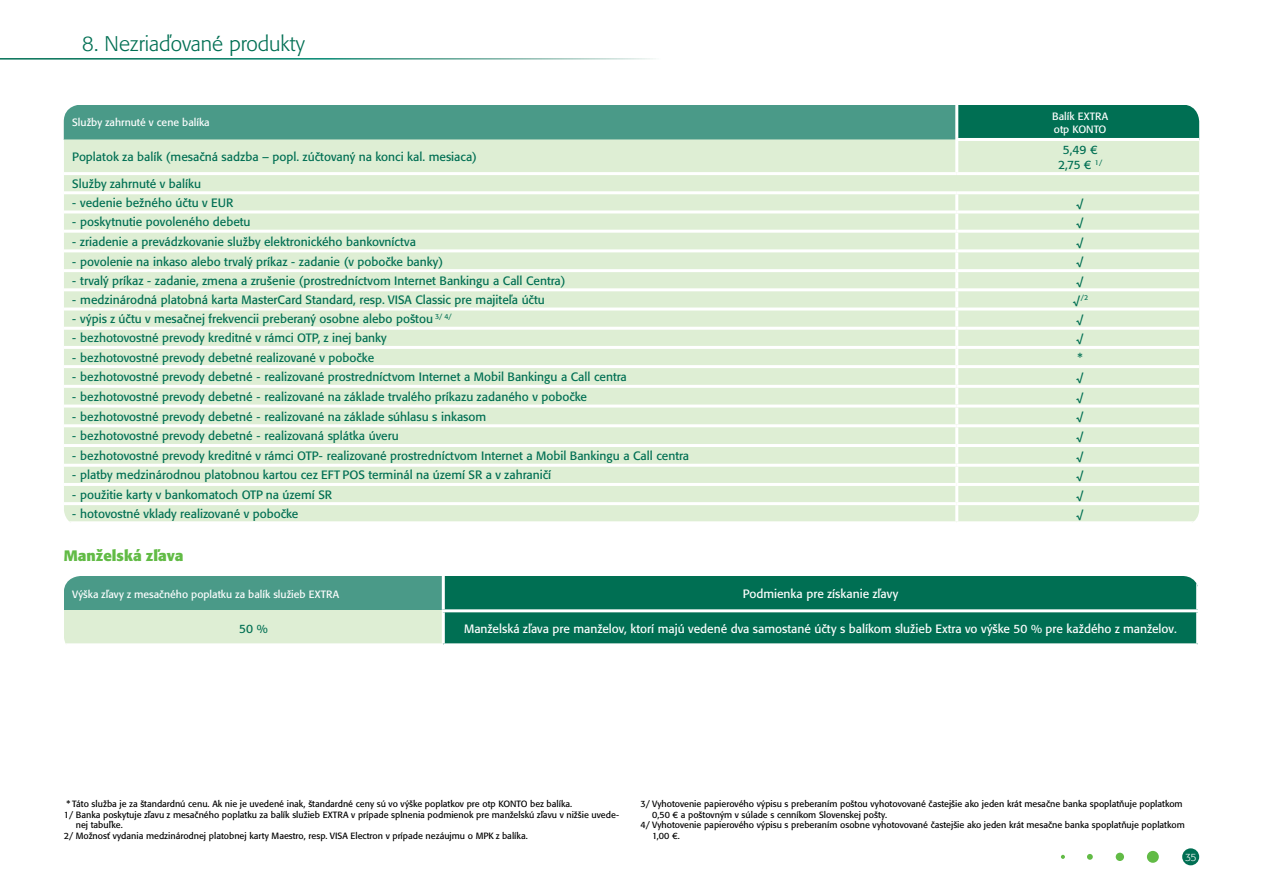
<style>
.page{position:relative;width:1263px;height:893px;background:#fff}
.page>*{position:absolute;margin:0;border:0;box-sizing:border-box;transform-origin:0 0}
.t1{font:300 21px "Formata CE";color:#006f53}
.t2{font:700 15px "Formata CE";color:#62bb46}
.t3{font:12px/14.4px "Formata CE";color:#006f53;text-align:center}
.t4{font:12px "Formata CE";color:#fff}
.t5{font:10.5px/12.6px "Formata CE";color:#fff}
.t6{font:300 10.5px "Formata CE";color:#fff}
.t7{font:9px "Formata CE";color:#000}
.t8{font:7.05px "Formata CE";color:#006f53}
.s1{font-size:12px}
</style>
<div class="page">
<div style="left:1182px;top:848px;width:17px;height:17px;background:#006f53;border-radius:50%"></div>
<div style="left:1147px;top:851px;width:12px;height:12px;background:#62bb46;border-radius:50%"></div>
<div style="left:1116px;top:853px;width:8px;height:8px;background:#62bb46;border-radius:50%"></div>
<svg style="left:1087px;top:854px;width:6px;height:6px"></svg>
<svg style="left:1061px;top:855px;width:4px;height:4px"></svg>
<div style="left:64px;top:105px;width:893px;height:34px;background:#4a9a88"></div>
<div style="left:957px;top:105px;width:242px;height:34px;background:#006f53"></div>
<div style="left:64px;top:139px;width:1135px;height:382px;background:#deeed4"></div>
<hr style="left:955px;top:105px;width:3px;height:33px;background:#fff">
<hr style="left:955px;top:138px;width:244px;height:3px;background:#fff">
<hr style="left:955px;top:141px;width:3px;height:31px;background:#fff">
<hr style="left:64px;top:172px;width:893px;height:3px;background:#fff">
<hr style="left:957px;top:172px;width:242px;height:3px;background:#fff">
<hr style="left:64px;top:191px;width:893px;height:3px;background:#fff">
<hr style="left:955px;top:194px;width:3px;height:16px;background:#fff">
<hr style="left:957px;top:191px;width:242px;height:3px;background:#fff">
<hr style="left:64px;top:210px;width:893px;height:3px;background:#fff">
<hr style="left:955px;top:213px;width:3px;height:17px;background:#fff">
<hr style="left:957px;top:210px;width:242px;height:3px;background:#fff">
<hr style="left:64px;top:230px;width:893px;height:3px;background:#fff">
<hr style="left:955px;top:233px;width:3px;height:16px;background:#fff">
<hr style="left:957px;top:230px;width:242px;height:3px;background:#fff">
<hr style="left:64px;top:249px;width:893px;height:3px;background:#fff">
<hr style="left:955px;top:252px;width:3px;height:17px;background:#fff">
<hr style="left:957px;top:249px;width:242px;height:3px;background:#fff">
<hr style="left:64px;top:269px;width:893px;height:3px;background:#fff">
<hr style="left:955px;top:272px;width:3px;height:16px;background:#fff">
<hr style="left:957px;top:269px;width:242px;height:3px;background:#fff">
<hr style="left:64px;top:288px;width:893px;height:3px;background:#fff">
<hr style="left:955px;top:291px;width:3px;height:17px;background:#fff">
<hr style="left:957px;top:288px;width:242px;height:3px;background:#fff">
<hr style="left:64px;top:308px;width:893px;height:3px;background:#fff">
<hr style="left:955px;top:311px;width:3px;height:16px;background:#fff">
<hr style="left:957px;top:308px;width:242px;height:3px;background:#fff">
<hr style="left:64px;top:327px;width:893px;height:3px;background:#fff">
<hr style="left:955px;top:330px;width:3px;height:16px;background:#fff">
<hr style="left:957px;top:327px;width:242px;height:3px;background:#fff">
<hr style="left:64px;top:346px;width:893px;height:3px;background:#fff">
<hr style="left:955px;top:349px;width:3px;height:16px;background:#fff">
<hr style="left:957px;top:346px;width:242px;height:3px;background:#fff">
<hr style="left:64px;top:365px;width:893px;height:3px;background:#fff">
<hr style="left:955px;top:368px;width:3px;height:17px;background:#fff">
<hr style="left:957px;top:365px;width:242px;height:3px;background:#fff">
<hr style="left:64px;top:385px;width:893px;height:3px;background:#fff">
<hr style="left:955px;top:388px;width:3px;height:17px;background:#fff">
<hr style="left:957px;top:385px;width:242px;height:3px;background:#fff">
<hr style="left:64px;top:405px;width:893px;height:3px;background:#fff">
<hr style="left:955px;top:408px;width:3px;height:16px;background:#fff">
<hr style="left:957px;top:405px;width:242px;height:3px;background:#fff">
<hr style="left:64px;top:424px;width:893px;height:3px;background:#fff">
<hr style="left:955px;top:427px;width:3px;height:17px;background:#fff">
<hr style="left:957px;top:424px;width:242px;height:3px;background:#fff">
<hr style="left:64px;top:444px;width:893px;height:3px;background:#fff">
<hr style="left:955px;top:447px;width:3px;height:17px;background:#fff">
<hr style="left:957px;top:444px;width:242px;height:3px;background:#fff">
<hr style="left:64px;top:464px;width:893px;height:3px;background:#fff">
<hr style="left:955px;top:467px;width:3px;height:16px;background:#fff">
<hr style="left:957px;top:464px;width:242px;height:3px;background:#fff">
<hr style="left:64px;top:483px;width:893px;height:3px;background:#fff">
<hr style="left:955px;top:486px;width:3px;height:16px;background:#fff">
<hr style="left:957px;top:483px;width:242px;height:3px;background:#fff">
<hr style="left:64px;top:502px;width:893px;height:3px;background:#fff">
<hr style="left:955px;top:505px;width:3px;height:16px;background:#fff">
<hr style="left:957px;top:502px;width:242px;height:3px;background:#fff">
<div style="left:64px;top:576px;width:379px;height:35px;background:#4a9a88"></div>
<div style="left:443px;top:576px;width:755px;height:35px;background:#006f53"></div>
<div style="left:64px;top:611px;width:379px;height:34px;background:#deeed4"></div>
<div style="left:443px;top:611px;width:755px;height:34px;background:#006f53"></div>
<hr style="left:442px;top:576px;width:3px;height:33px;background:#fff">
<hr style="left:1196px;top:576px;width:3px;height:33px;background:#fff">
<hr style="left:442px;top:609px;width:757px;height:3px;background:#fff">
<hr style="left:64px;top:643px;width:379px;height:3px;background:#fff">
<hr style="left:442px;top:612px;width:3px;height:31px;background:#fff">
<hr style="left:1196px;top:612px;width:3px;height:31px;background:#fff">
<hr style="left:443px;top:643px;width:756px;height:3px;background:#fff">
<h1 class="t1" style="left:82px;top:31px;width:225px">8. Nezriaďované produkty</h1>
<p class="t5" style="left:72px;top:116px;width:139px">Služby zahrnuté v cene balíka</p>
<p class="t5" style="left:1052px;top:110px;width:57px">Balík EXTRA otp KONTO</p>
<p class="t3" style="left:72px;top:150px;width:406px">Poplatok za balík (mesačná sadzba – popl. zúčtovaný na konci kal. mesiaca)</p>
<p class="t3" style="left:1058px;top:143px;width:46px">5,49 €<br>2,75 € <sup>1/</sup></p>
<p class="t3" style="left:72px;top:176px;width:130px">Služby zahrnuté v balíku</p>
<p class="t3" style="left:72px;top:195px;width:162px">- vedenie bežného účtu v EUR</p>
<p class="t3" style="left:1076px;top:195px;width:10px">√</p>
<p class="t3" style="left:72px;top:215px;width:180px">- poskytnutie povoleného debetu</p>
<p class="t3" style="left:1076px;top:215px;width:10px">√</p>
<p class="t3" style="left:72px;top:234px;width:345px">- zriadenie a prevádzkovanie služby elektronického bankovníctva</p>
<p class="t3" style="left:1076px;top:234px;width:10px">√</p>
<p class="t3" style="left:72px;top:254px;width:372px">- povolenie na inkaso alebo trvalý príkaz - zadanie (v pobočke banky)</p>
<p class="t3" style="left:1076px;top:254px;width:10px">√</p>
<p class="t3" style="left:72px;top:273px;width:495px">- trvalý príkaz - zadanie, zmena a zrušenie (prostredníctvom Internet Bankingu a Call Centra)</p>
<p class="t3" style="left:1076px;top:273px;width:10px">√</p>
<p class="t3" style="left:72px;top:292px;width:474px">- medzinárodná platobná karta MasterCard Standard, resp. VISA Classic pre majiteľa účtu</p>
<p class="t8" style="left:1072px;top:293px;width:17px"><span class="s1">√</span>/2</p>
<p class="t3" style="left:72px;top:312px;width:381px">- výpis z účtu v mesačnej frekvencii preberaný osobne alebo poštou <sup>3/</sup> <sup>4/</sup></p>
<p class="t3" style="left:1076px;top:312px;width:10px">√</p>
<p class="t3" style="left:72px;top:331px;width:316px">- bezhotovostné prevody kreditné v rámci OTP, z inej banky</p>
<p class="t3" style="left:1076px;top:331px;width:10px">√</p>
<p class="t3" style="left:72px;top:350px;width:303px">- bezhotovostné prevody debetné realizované v pobočke</p>
<p class="t3" style="left:1077px;top:350px;width:7px">*</p>
<p class="t3" style="left:72px;top:370px;width:556px">- bezhotovostné prevody debetné - realizované prostredníctvom Internet a Mobil Bankingu a Call centra</p>
<p class="t3" style="left:1076px;top:369px;width:10px">√</p>
<p class="t3" style="left:72px;top:389px;width:516px">- bezhotovostné prevody debetné - realizované na základe trvalého príkazu zadaného v pobočke</p>
<p class="t3" style="left:1076px;top:389px;width:10px">√</p>
<p class="t3" style="left:72px;top:409px;width:415px">- bezhotovostné prevody debetné - realizované na základe súhlasu s inkasom</p>
<p class="t3" style="left:1076px;top:409px;width:10px">√</p>
<p class="t3" style="left:72px;top:429px;width:328px">- bezhotovostné prevody debetné - realizovaná splátka úveru</p>
<p class="t3" style="left:1076px;top:429px;width:10px">√</p>
<p class="t3" style="left:72px;top:449px;width:618px">- bezhotovostné prevody kreditné v rámci OTP- realizované prostredníctvom Internet a Mobil Bankingu a Call centra</p>
<p class="t3" style="left:1076px;top:448px;width:10px">√</p>
<p class="t3" style="left:72px;top:468px;width:480px">- platby medzinárodnou platobnou kartou cez EFT POS terminál na území SR a v zahraničí</p>
<p class="t3" style="left:1076px;top:468px;width:10px">√</p>
<p class="t3" style="left:72px;top:487px;width:261px">- použitie karty v bankomatoch OTP na území SR</p>
<p class="t3" style="left:1076px;top:487px;width:10px">√</p>
<p class="t3" style="left:72px;top:506px;width:228px">- hotovostné vklady realizované v pobočke</p>
<p class="t3" style="left:1076px;top:506px;width:10px">√</p>
<p class="t2" style="left:64px;top:546px;width:121px">Manželská zľava</p>
<p class="t5" style="left:72px;top:587px;width:268px">Výška zľavy z mesačného poplatku za balík služieb EXTRA</p>
<p class="t4" style="left:743px;top:586px;width:157px">Podmienka pre získanie zľavy</p>
<p class="t3" style="left:239px;top:621px;width:30px">50 %</p>
<p class="t4" style="left:464px;top:621px;width:714px">Manželská zľava pre manželov, ktorí majú vedené dva samostané účty s balíkom služieb Extra vo výške 50 % pre každého z manželov.</p>
<p class="t7" style="left:66px;top:799px;width:507px">* Táto služba je za štandardnú cenu. Ak nie je uvedené inak, štandardné ceny sú vo výške poplatkov pre otp KONTO bez balíka.</p>
<p class="t7" style="left:64px;top:809px;width:557px">1/ Banka poskytuje zľavu z mesačného poplatku za balík služieb EXTRA v prípade splnenia podmienok pre manželskú zľavu v nižšie uvede-</p>
<p class="t7" style="left:76px;top:820px;width:49px">nej tabuľke.</p>
<p class="t7" style="left:64px;top:830px;width:465px">2/ Možnosť vydania medzinárodnej platobnej karty Maestro, resp. VISA Electron v prípade nezáujmu o MPK z balíka.</p>
<p class="t7" style="left:640px;top:799px;width:544px">3/ Vyhotovenie papierového výpisu s preberaním poštou vyhotovované častejšie ako jeden krát mesačne banka spoplatňuje poplatkom</p>
<p class="t7" style="left:652px;top:809px;width:236px">0,50 € a poštovným v súlade s cenníkom Slovenskej pošty.</p>
<p class="t7" style="left:640px;top:820px;width:546px">4/ Vyhotovenie papierového výpisu s preberaním osobne vyhotovované častejšie ako jeden krát mesačne banka spoplatňuje poplatkom</p>
<p class="t7" style="left:652px;top:830px;width:29px">1,00 €.</p>
<p class="t6" style="left:1185px;top:851px;width:13px">35</p>
</div>
